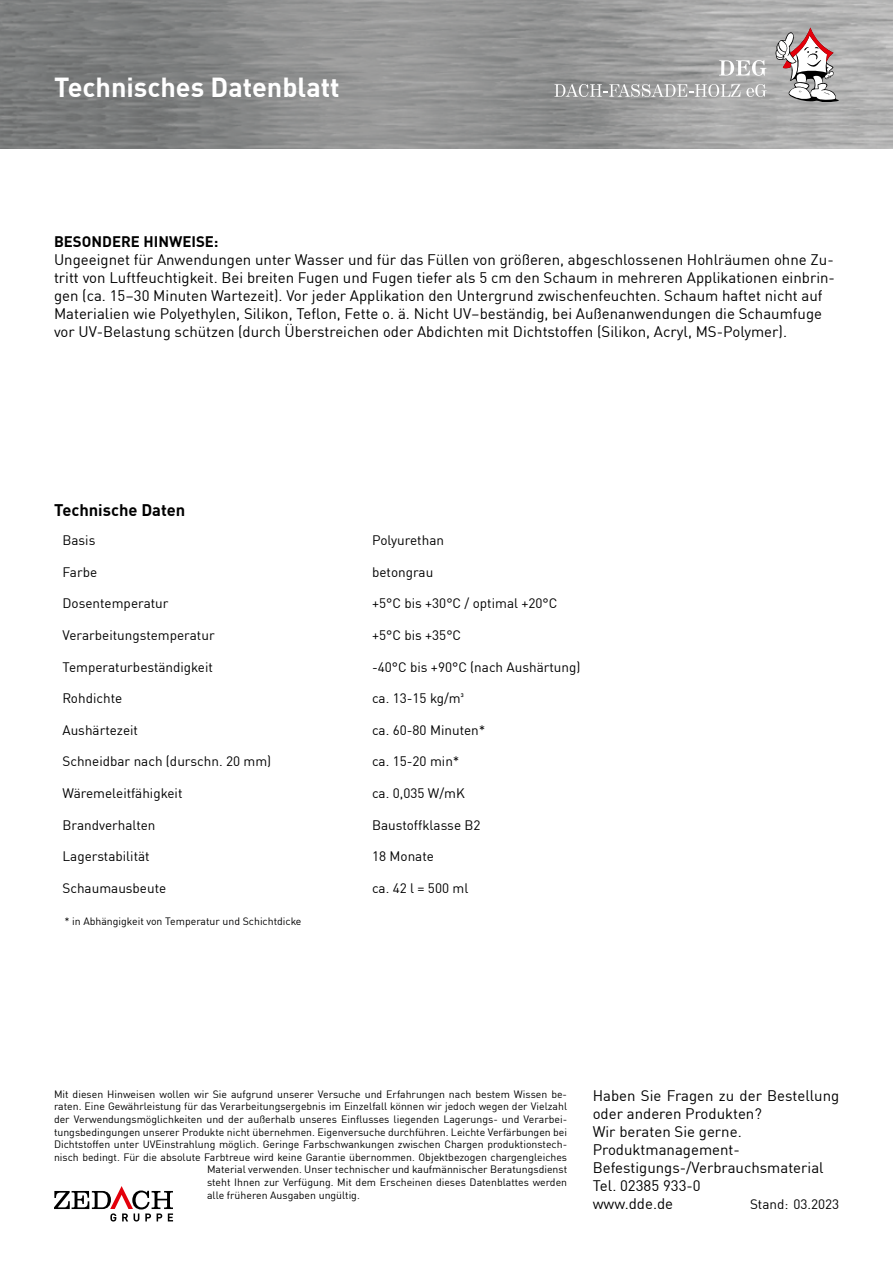
<style>
.page{position:relative;width:893px;height:1263px;background:#fff}
.page>*{position:absolute;margin:0;border:0;box-sizing:border-box;transform-origin:0 0}
.t1{font:700 27px "DIN Pro";color:#fff}
.t2{font:700 16.5px "DIN Pro";color:#000}
.t3{font:15px/18px "DIN Pro";color:#000}
.t4{font:700 15px "DIN Pro";color:#000}
.t5{font:13.5px "DIN Pro";color:#000}
.t6{font:10.5px "DIN Pro";color:#000}
</style>
<div class="page">
<img style="left:0;top:0;width:893px;height:149px">
<svg style="left:775px;top:28px;width:64px;height:74px"></svg>
<svg style="left:719px;top:60px;width:47px;height:16px"></svg>
<svg style="left:554px;top:84px;width:186px;height:13px"></svg>
<svg style="left:746px;top:84px;width:21px;height:13px"></svg>
<svg style="left:54px;top:1186px;width:119px;height:35px"></svg>
<h1 class="t1" style="left:54px;top:66px;width:287px">Technisches Datenblatt</h1>
<h3 class="t4" style="left:54px;top:230px;width:166px">BESONDERE HINWEISE:</h3>
<p class="t3" style="left:54px;top:250px;width:782px">Ungeeignet für Anwendungen unter Wasser und für das Füllen von größeren, abgeschlossenen Hohlräumen ohne Zu&shy;tritt von Luftfeuchtigkeit. Bei breiten Fugen und Fugen tiefer als 5 cm den Schaum in mehreren Applikationen einbrin&shy;gen (ca. 15–30 Minuten Wartezeit). Vor jeder Applikation den Untergrund zwischenfeuchten. Schaum haftet nicht auf Materialien wie Polyethylen, Silikon, Teflon, Fette o. ä. Nicht UV–beständig, bei Außenanwendungen die Schaumfuge vor UV-Belastung schützen (durch Überstreichen oder Abdichten mit Dichtstoffen (Silikon, Acryl, MS-Polymer).</p>
<h2 class="t2" style="left:54px;top:497px;width:133px">Technische Daten</h2>
<p class="t5" style="left:63px;top:530px;width:34px">Basis</p>
<p class="t5" style="left:372px;top:530px;width:73px">Polyurethan</p>
<p class="t5" style="left:63px;top:562px;width:36px">Farbe</p>
<p class="t5" style="left:372px;top:562px;width:63px">betongrau</p>
<p class="t5" style="left:63px;top:593px;width:108px">Dosentemperatur</p>
<p class="t5" style="left:372px;top:593px;width:187px">+5°C bis +30°C / optimal +20°C</p>
<p class="t5" style="left:63px;top:625px;width:154px">Verarbeitungstemperatur</p>
<p class="t5" style="left:372px;top:625px;width:91px">+5°C bis +35°C</p>
<p class="t5" style="left:63px;top:656px;width:152px">Temperaturbeständigkeit</p>
<p class="t5" style="left:372px;top:656px;width:210px">-40°C bis +90°C (nach Aushärtung)</p>
<p class="t5" style="left:63px;top:688px;width:61px">Rohdichte</p>
<p class="t5" style="left:372px;top:688px;width:93px">ca. 13-15 kg/m³</p>
<p class="t5" style="left:63px;top:719px;width:77px">Aushärtezeit</p>
<p class="t5" style="left:372px;top:719px;width:115px">ca. 60-80 Minuten*</p>
<p class="t5" style="left:63px;top:751px;width:210px">Schneidbar nach (durschn. 20 mm)</p>
<p class="t5" style="left:372px;top:751px;width:89px">ca. 15-20 min*</p>
<p class="t5" style="left:63px;top:783px;width:121px">Wäremeleitfähigkeit</p>
<p class="t5" style="left:372px;top:783px;width:94px">ca. 0,035 W/mK</p>
<p class="t5" style="left:63px;top:814px;width:95px">Brandverhalten</p>
<p class="t5" style="left:372px;top:814px;width:110px">Baustoffklasse B2</p>
<p class="t5" style="left:63px;top:846px;width:89px">Lagerstabilität</p>
<p class="t5" style="left:372px;top:846px;width:63px">18 Monate</p>
<p class="t5" style="left:63px;top:877px;width:105px">Schaumausbeute</p>
<p class="t5" style="left:372px;top:877px;width:98px">ca. 42 l = 500 ml</p>
<p class="t6" style="left:64px;top:913px;width:238px">* in Abhängigkeit von Temperatur und Schichtdicke</p>
<p class="t6" style="left:54px;top:1086px;width:515px">Mit diesen Hinweisen wollen wir Sie aufgrund unserer Versuche und Erfahrungen nach bestem Wissen be-</p>
<p class="t6" style="left:54px;top:1098px;width:515px">raten. Eine Gewährleistung für das Verarbeitungsergebnis im Einzelfall können wir jedoch wegen der Vielzahl</p>
<p class="t6" style="left:54px;top:1111px;width:515px">der Verwendungsmöglichkeiten und der außerhalb unseres Einflusses liegenden Lagerungs- und Verarbei-</p>
<p class="t6" style="left:54px;top:1124px;width:515px">tungsbedingungen unserer Produkte nicht übernehmen. Eigenversuche durchführen. Leichte Verfärbungen bei</p>
<p class="t6" style="left:54px;top:1136px;width:515px">Dichtstoffen unter UVEinstrahlung möglich. Geringe Farbschwankungen zwischen Chargen produktionstech-</p>
<p class="t6" style="left:54px;top:1149px;width:515px">nisch bedingt. Für die absolute Farbtreue wird keine Garantie übernommen. Objektbezogen chargengleiches</p>
<p class="t6" style="left:207px;top:1161px;width:362px">Material verwenden. Unser technischer und kaufmännischer Beratungsdienst</p>
<p class="t6" style="left:207px;top:1174px;width:362px">steht Ihnen zur Verfügung. Mit dem Erscheinen dieses Datenblattes werden</p>
<p class="t6" style="left:207px;top:1187px;width:154px">alle früheren Ausgaben ungültig.</p>
<h3 class="t3" style="left:593px;top:1085px;width:248px">Haben Sie Fragen zu der Bestellung oder anderen Produkten?<br>Wir beraten Sie gerne.<br>Produktmanagement-<br>Befestigungs-/Verbrauchsmaterial<br>Tel. 02385 933-0<br>www.dde.de</h3>
<p class="t5" style="left:750px;top:1194px;width:91px">Stand: 03.2023</p>
</div>
